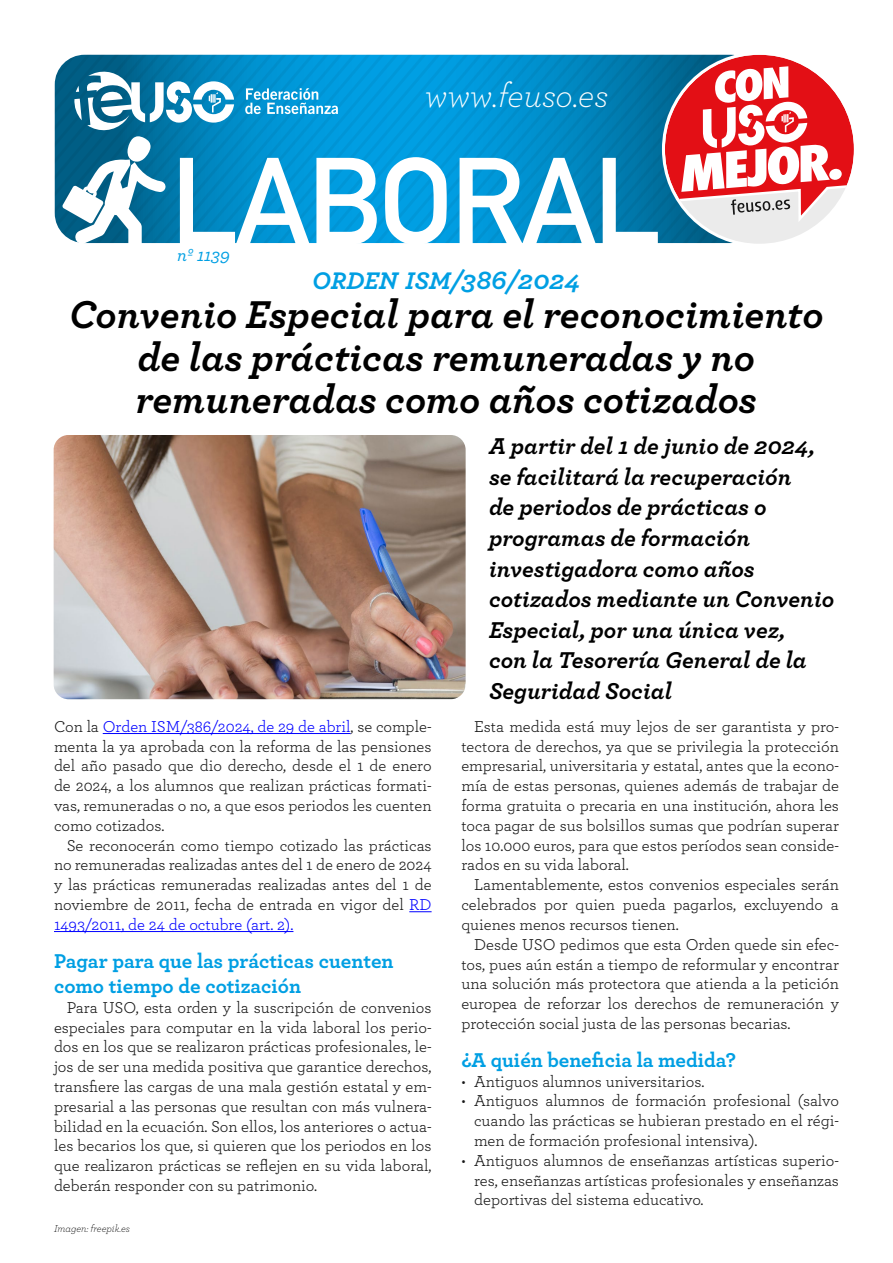
<style>
.page{position:relative;width:893px;height:1263px;background:#fff}
.page>*{position:absolute;margin:0;border:0;box-sizing:border-box;transform-origin:0 0}
.t1{font:700 121.2px "DIN Alternate";letter-spacing:-.02em;color:#fff}
.t2{font:italic 700 40.65px/42.6px "Archer Pro";color:#000;text-align:center}
.t3{font:italic 300 34.95px "Archer Pro";color:#fff}
.t4{font:italic 700 27px "Archer Pro";color:#009fe3}
.t5{font:italic 700 24px/30.6px "Archer Pro";color:#000}
.t6{font:700 21px/25.2px "Archer Pro";color:#009fe3}
.t7{font:italic 500 18.15px "Archer Pro";color:#009fe3}
.t8{font:16.5px/19.8px "Archer Pro";color:#161616;text-align:justify}
.t9{font:italic 300 10.5px "Archer Pro";color:#000}
.s1{font-size:25.2px}
.s2{color:#00f}
</style>
<div class="page">
<hr style="left:103px;top:733px;width:248px;height:1px;background:#00f">
<svg style="left:409px;top:911px;width:23px;height:1px"></svg>
<hr style="left:54px;top:931px;width:239px;height:1px;background:#00f">
<img style="left:54px;top:435px;width:412px;height:264px">
<svg style="left:55px;top:55px;width:799px;height:189px;background:#4390ba"></svg>
<h3 class="t3" style="left:425px;top:71px;width:185px">www.feuso.es</h3>
<h1 class="t1" style="left:171px;top:109px;width:492px">LABORAL</h1>
<p class="t7" style="left:177px;top:242px;width:54px">nº 1139</p>
<h3 class="t4" style="left:312px;top:258px;width:270px"><span class="s1">ORDEN ISM</span>/386/2024</h3>
<h2 class="t2" style="left:69px;top:290px;width:756px">Convenio Especial para el reconocimiento de las prácticas remuneradas y no remuneradas como años cotizados</h2>
<p class="t5" style="left:489px;top:429px;width:347px">A partir del 1 de junio de 2024, se facilitará la recuperación<br>de periodos de prácticas o programas de formación investigadora como años cotizados mediante un Convenio<br>Especial, por una única vez,<br>con la Tesorería General de la<br>Seguridad Social</p>
<p class="t8" style="left:54px;top:716px;width:379px">Con la <span class="s2">Orden ISM/386/2024, de 29 de abril</span>, se comple&shy;menta la ya aprobada con la reforma de las pensiones del año pasado que dio derecho, desde el 1 de enero de 2024, a los alumnos que realizan prácticas formati&shy;vas, remuneradas o no, a que esos periodos les cuenten como cotizados.</p>
<p class="t8" style="left:54px;top:834px;width:379px;text-indent:13px">Se reconocerán como tiempo cotizado las prácticas no remuneradas realizadas antes del 1 de enero de 2024 y las prácticas remuneradas realizadas antes del 1 de noviembre de 2011, fecha de entrada en vigor del <span class="s2">RD 1493/2011, de 24 de octubre (art. 2).</span></p>
<p class="t6" style="left:54px;top:947px;width:341px">Pagar para que las prácticas cuenten como tiempo de cotización</p>
<p class="t8" style="left:54px;top:997px;width:379px;text-indent:13px">Para USO, esta orden y la suscripción de convenios especiales para computar en la vida laboral los perio&shy;dos en los que se realizaron prácticas profesionales, le&shy;jos de ser una medida positiva que garantice derechos, transfiere las cargas de una mala gestión estatal y em&shy;presarial a las personas que resultan con más vulnera&shy;bilidad en la ecuación. Son ellos, los anteriores o actua&shy;les becarios los que, si quieren que los periodos en los que realizaron prácticas se reflejen en su vida laboral, deberán responder con su patrimonio.</p>
<p class="t9" style="left:54px;top:1221px;width:78px">Imagen: freepik.es</p>
<p class="t8" style="left:461px;top:716px;width:379px;text-indent:13px">Esta medida está muy lejos de ser garantista y pro&shy;tectora de derechos, ya que se privilegia la protección empresarial, universitaria y estatal, antes que la econo&shy;mía de estas personas, quienes además de trabajar de forma gratuita o precaria en una institución, ahora les toca pagar de sus bolsillos sumas que podrían superar los 10.000 euros, para que estos períodos sean conside&shy;rados en su vida laboral.</p>
<p class="t8" style="left:461px;top:874px;width:379px;text-indent:13px">Lamentablemente, estos convenios especiales serán celebrados por quien pueda pagarlos, excluyendo a quienes menos recursos tienen.</p>
<p class="t8" style="left:461px;top:933px;width:379px;text-indent:13px">Desde USO pedimos que esta Orden quede sin efec&shy;tos, pues aún están a tiempo de reformular y encontrar una solución más protectora que atienda a la petición europea de reforzar los derechos de remuneración y protección social justa de las personas becarias.</p>
<p class="t6" style="left:461px;top:1046px;width:276px">¿A quién beneficia la medida?</p>
<p class="t8" style="left:461px;top:1070px;width:245px">• Antiguos alumnos universitarios.</p>
<p class="t8" style="left:474px;top:1090px;width:366px;text-indent:-13px">• Antiguos alumnos de formación profesional (salvo cuando las prácticas se hubieran prestado en el régi&shy;men de formación profesional intensiva).</p>
<p class="t8" style="left:474px;top:1150px;width:366px;text-indent:-13px">• Antiguos alumnos de enseñanzas artísticas superio&shy;res, enseñanzas artísticas profesionales y enseñanzas deportivas del sistema educativo.</p>
</div>
